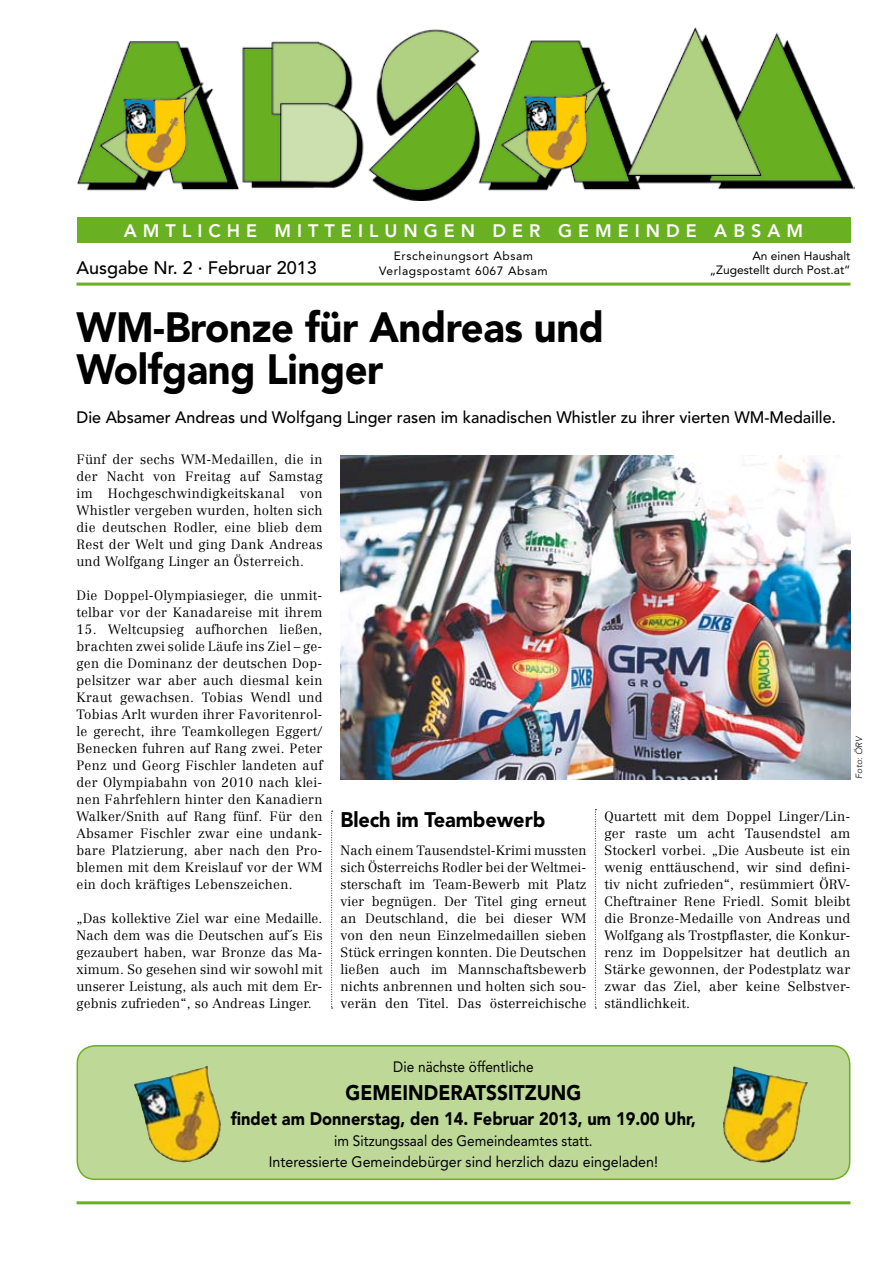
<style>
.page{position:relative;width:893px;height:1263px;background:#fff}
.page>*{position:absolute;margin:0;border:0;box-sizing:border-box;transform-origin:0 0}
.t1{font:900 42px/42px "Avenir";letter-spacing:-.01em;color:#000;scale:.95 1}
.t2{font:900 21px "Avenir";color:#000;scale:.91 1}
.t3{font:900 21px "Avenir";color:#000;scale:.95 1}
.t4{font:900 18px "Avenir";color:#000;scale:.91 1}
.t5{font:800 18px "Avenir";letter-spacing:.335em;color:#fff}
.t6{font:500 18px "Avenir";color:#000}
.t7{font:500 16.5px "Avenir";color:#000}
.t8{font:15px/21.1px "Avenir";color:#000;text-align:center;scale:.91 1}
.t9{font:300 13.35px/17px "Centennial";letter-spacing:.02em;color:#000;text-align:justify}
.t10{font:12px/15px "Avenir";letter-spacing:.05em;color:#000;text-align:center}
.t11{font:12px/13.5px "Avenir";color:#000;text-align:right}
.t12{font:italic 300 9px "Avenir";color:#000}
</style>
<div class="page">
<img style="left:78px;top:27px;width:777px;height:173px">
<div style="left:77px;top:218px;width:773px;height:25px;background:#6ab023"></div>
<hr style="left:77px;top:283px;width:773px;height:3px;background:#6ab023">
<hr style="left:77px;top:1201px;width:773px;height:3px;background:#6ab023">
<div style="left:77px;top:1046px;width:773px;height:133px;background:#bed898;border-radius:18px"></div>
<div style="left:77px;top:1045px;width:773px;height:135px;border:2px solid #6ab023;border-radius:18px"></div>
<img style="left:134px;top:1067px;width:87px;height:95px">
<img style="left:723px;top:1067px;width:84px;height:96px">
<svg style="left:331px;top:811px;width:2px;height:198px"></svg>
<svg style="left:595px;top:809px;width:1px;height:200px"></svg>
<img style="left:340px;top:456px;width:510px;height:323px">
<h3 class="t5" style="left:124px;top:220px;width:681px">AMTLICHE M ITTEILUNGEN DER G EMEINDE A BSA M</h3>
<h3 class="t6" style="left:77px;top:258px;width:242px">Ausgabe Nr. 2 · Februar 2013</h3>
<p class="t10" style="left:379px;top:249px;width:170px">Erscheinungsort Absam<br>Verlagspostamt 6067 Absam</p>
<p class="t11" style="left:710px;top:249px;width:142px">An einen Haushalt „Zugestellt durch Post.at“</p>
<h1 class="t1" style="left:77px;top:306px;width:557px">WM-Bronze für Andreas und<br>Wolfgang Linger</h1>
<p class="t7" style="left:77px;top:408px;width:761px">Die Absamer Andreas und Wolfgang Linger rasen im kanadischen Whistler zu ihrer vierten WM-Medaille.</p>
<p class="t9" style="left:77px;top:450px;width:247px">Fünf der sechs WM-Medaillen, die in der Nacht von Freitag auf Samstag im Hochgeschwindigkeitskanal von Whistler vergeben wurden, holten sich die deutschen Rodler, eine blieb dem Rest der Welt und ging Dank Andreas und Wolfgang Linger an Österreich.</p>
<p class="t9" style="left:77px;top:586px;width:247px">Die Doppel-Olympiasieger, die unmit&shy;telbar vor der Kanadareise mit ihrem</p>
<p class="t9" style="left:77px;top:620px;width:247px">15. Weltcupsieg aufhorchen ließen, brachten zwei solide Läufe ins Ziel – ge&shy;gen die Dominanz der deutschen Dop&shy;pelsitzer war aber auch diesmal kein Kraut gewachsen. Tobias Wendl und Tobias Arlt wurden ihrer Favoritenrol&shy;le gerecht, ihre Teamkollegen Eggert/ Benecken fuhren auf Rang zwei. Peter Penz und Georg Fischler landeten auf der Olympiabahn von 2010 nach klei&shy;nen Fahrfehlern hinter den Kanadiern Walker/Snith auf Rang fünf. Für den Absamer Fischler zwar eine undank&shy;bare Platzierung, aber nach den Pro&shy;blemen mit dem Kreislauf vor der WM ein doch kräftiges Lebenszeichen.</p>
<p class="t9" style="left:77px;top:909px;width:247px">„Das kollektive Ziel war eine Medaille.<br>Nach dem was die Deutschen auf´s Eis gezaubert haben, war Bronze das Ma&shy;ximum. So gesehen sind wir sowohl mit unserer Leistung, als auch mit dem Er&shy;gebnis zufrieden“, so Andreas Linger.</p>
<h2 class="t3" style="left:340px;top:807px;width:217px">Blech im Teambewerb</h2>
<p class="t9" style="left:340px;top:841px;width:247px">Nach einem Tausendstel-Krimi mussten sich Österreichs Rodler bei der Weltmei&shy;sterschaft im Team-Bewerb mit Platz vier begnügen. Der Titel ging erneut an Deutschland, die bei dieser WM von den neun Einzelmedaillen sieben Stück erringen konnten. Die Deutschen ließen auch im Mannschaftsbewerb nichts anbrennen und holten sich sou&shy;verän den Titel. Das österreichische</p>
<p class="t12" style="left:854px;top:779px;width:44px;rotate:-90deg">Foto: ÖRV</p>
<p class="t9" style="left:604px;top:807px;width:247px">Quartett mit dem Doppel Linger/Lin&shy;ger raste um acht Tausendstel am Stockerl vorbei. „Die Ausbeute ist ein wenig enttäuschend, wir sind defini&shy;tiv nicht zufrieden“, resümmiert ÖRV-Cheftrainer Rene Friedl. Somit bleibt die Bronze-Medaille von Andreas und Wolfgang als Trostpflaster, die Konkur&shy;renz im Doppelsitzer hat deutlich an Stärke gewonnen, der Podestplatz war zwar das Ziel, aber keine Selbstver&shy;ständlichkeit.</p>
<p class="t8" style="left:393px;top:1056px;width:156px">Die nächste öffentliche</p>
<h2 class="t2" style="left:346px;top:1080px;width:257px">Gemeinderatssitzung</h2>
<h3 class="t4" style="left:231px;top:1107px;width:513px">findet am Donnerstag, den 14. Februar 2013, um 19.00 Uhr,</h3>
<p class="t8" style="left:269px;top:1130px;width:429px">im Sitzungssaal des Gemeindeamtes statt.<br>Interessierte Gemeindebürger sind herzlich dazu eingeladen!</p>
</div>
